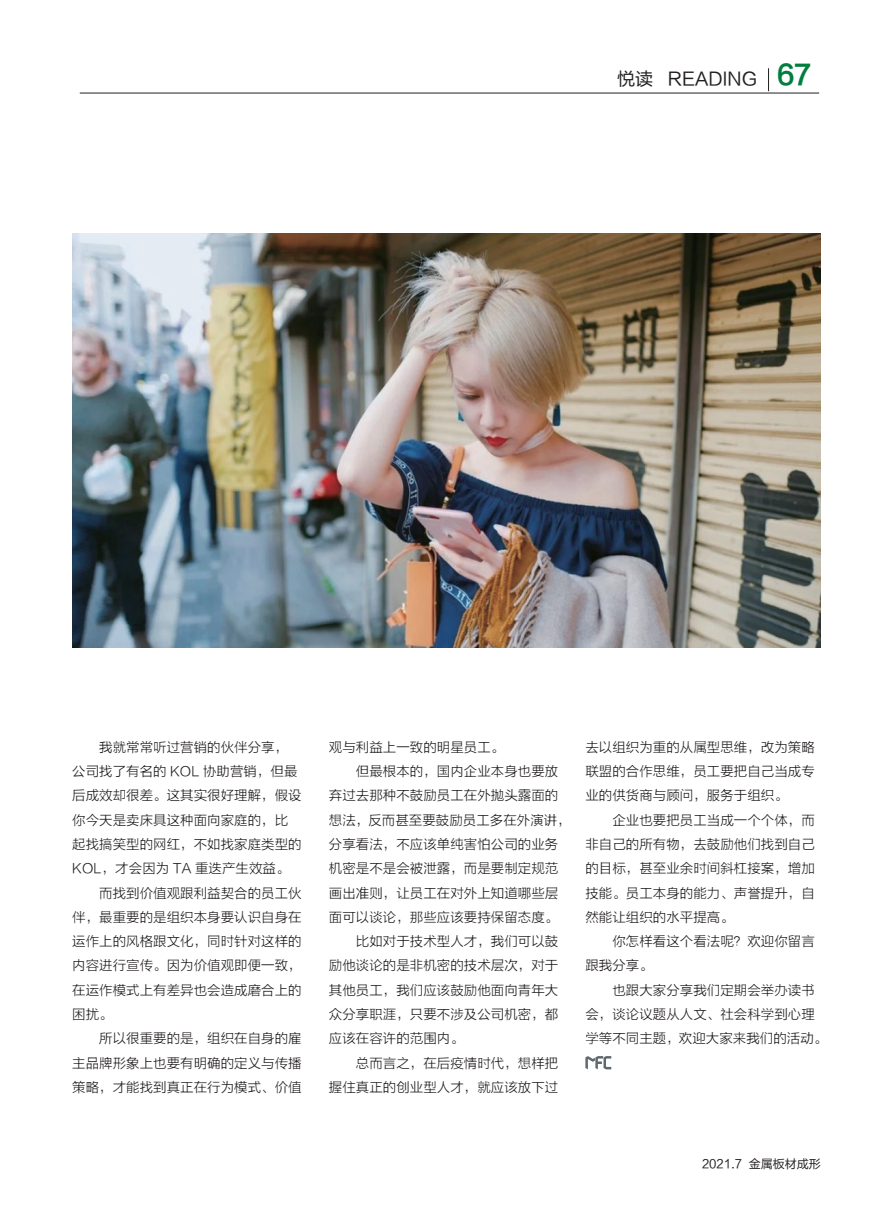
<style>
.page{position:relative;width:893px;height:1212px;background:#fff}
.page>*{position:absolute;margin:0;border:0;box-sizing:border-box;transform-origin:0 0}
.t1{font:18px "FZLTHK GBK1 0";color:#231f20}
.t2{font:13.5px/24.3px "FZLTXHK";color:#231f20;text-align:justify}
.t3{font:12px "FZLTHK GBK1 0";color:#231f20}
.s1{font-family:"FZLTCHJW GB1 0";font-size:27px;color:#007e3d}
</style>
<div class="page">
<hr style="left:80px;top:93px;width:739px;height:1px;background:#231f20">
<svg style="left:768px;top:68px;width:1px;height:23px"></svg>
<svg style="left:585px;top:1056px;width:26px;height:13px"></svg>
<img style="left:72px;top:234px;width:749px;height:414px">
<h1 class="t1" style="left:617px;top:69px;width:196px">悦读 READING <span class="s1">67</span></h1>
<p class="t2" style="left:99px;top:735px;width:190px">我就常常听过营销的伙伴分享，</p>
<p class="t2" style="left:72px;top:759px;width:227px">公司找了有名的 KOL 协助营销，但最</p>
<p class="t2" style="left:72px;top:784px;width:231px">后成效却很差。这其实很好理解，假设</p>
<p class="t2" style="left:72px;top:808px;width:217px">你今天是卖床具这种面向家庭的，比</p>
<p class="t2" style="left:72px;top:832px;width:231px">起找搞笑型的网红，不如找家庭类型的</p>
<p class="t2" style="left:72px;top:856px;width:219px">KOL，才会因为 TA 重迭产生效益。</p>
<p class="t2" style="left:99px;top:881px;width:204px">而找到价值观跟利益契合的员工伙</p>
<p class="t2" style="left:72px;top:905px;width:231px">伴，最重要的是组织本身要认识自身在</p>
<p class="t2" style="left:72px;top:929px;width:231px">运作上的风格跟文化，同时针对这样的</p>
<p class="t2" style="left:72px;top:954px;width:231px">内容进行宣传。因为价值观即便一致，</p>
<p class="t2" style="left:72px;top:978px;width:231px">在运作模式上有差异也会造成磨合上的</p>
<p class="t2" style="left:72px;top:1002px;width:42px">困扰。</p>
<p class="t2" style="left:99px;top:1027px;width:204px">所以很重要的是，组织在自身的雇</p>
<p class="t2" style="left:72px;top:1051px;width:231px">主品牌形象上也要有明确的定义与传播</p>
<p class="t2" style="left:72px;top:1075px;width:231px">策略，才能找到真正在行为模式、价值</p>
<p class="t2" style="left:329px;top:735px;width:177px">观与利益上一致的明星员工。</p>
<p class="t2" style="left:356px;top:759px;width:204px">但最根本的，国内企业本身也要放</p>
<p class="t2" style="left:329px;top:784px;width:231px">弃过去那种不鼓励员工在外抛头露面的</p>
<p class="t2" style="left:329px;top:808px;width:244px">想法，反而甚至要鼓励员工多在外演讲，</p>
<p class="t2" style="left:329px;top:832px;width:231px">分享看法，不应该单纯害怕公司的业务</p>
<p class="t2" style="left:329px;top:856px;width:231px">机密是不是会被泄露，而是要制定规范</p>
<p class="t2" style="left:329px;top:881px;width:231px">画出准则，让员工在对外上知道哪些层</p>
<p class="t2" style="left:329px;top:905px;width:231px">面可以谈论，那些应该要持保留态度。</p>
<p class="t2" style="left:356px;top:929px;width:204px">比如对于技术型人才，我们可以鼓</p>
<p class="t2" style="left:329px;top:954px;width:231px">励他谈论的是非机密的技术层次，对于</p>
<p class="t2" style="left:329px;top:978px;width:231px">其他员工，我们应该鼓励他面向青年大</p>
<p class="t2" style="left:329px;top:1002px;width:231px">众分享职涯，只要不涉及公司机密，都</p>
<p class="t2" style="left:329px;top:1027px;width:136px">应该在容许的范围内。</p>
<p class="t2" style="left:356px;top:1051px;width:204px">总而言之，在后疫情时代，想样把</p>
<p class="t2" style="left:329px;top:1075px;width:231px">握住真正的创业型人才，就应该放下过</p>
<p class="t2" style="left:585px;top:735px;width:231px">去以组织为重的从属型思维，改为策略联盟的合作思维，员工要把自己当成专业的供货商与顾问，服务于组织。</p>
<p class="t2" style="left:585px;top:808px;width:231px;text-indent:27px">企业也要把员工当成一个个体，而非自己的所有物，去鼓励他们找到自己的目标，甚至业余时间斜杠接案，增加技能。员工本身的能力、声誉提升，自然能让组织的水平提高。</p>
<p class="t2" style="left:585px;top:929px;width:231px;text-indent:27px">你怎样看这个看法呢？欢迎你留言跟我分享。</p>
<p class="t2" style="left:585px;top:978px;width:244px;text-align:left;text-indent:27px">也跟大家分享我们定期会举办读书会，谈论议题从人文、社会科学到心理学等不同主题，欢迎大家来我们的活动。</p>
<p class="t3" style="left:702px;top:1157px;width:120px">2021.7 金属板材成形</p>
</div>
